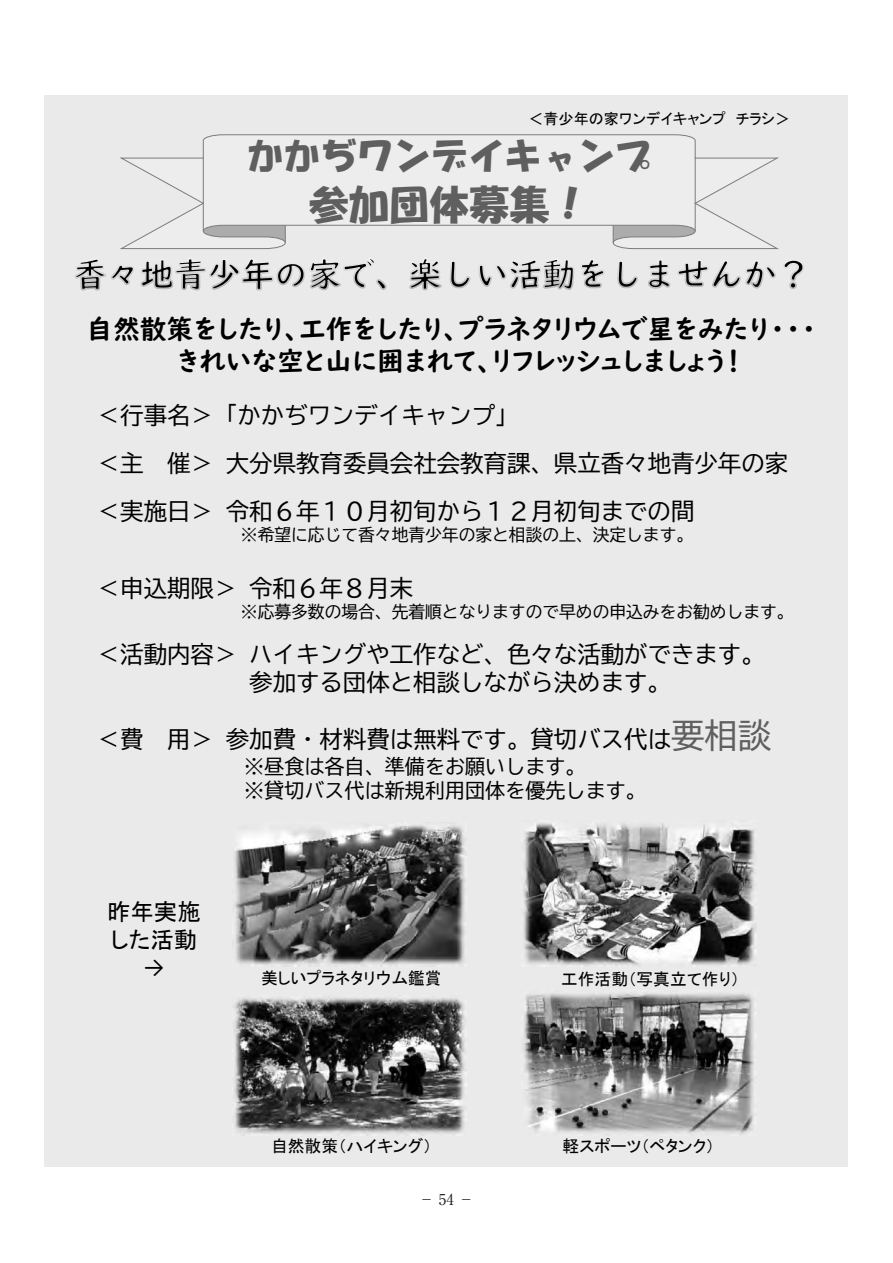
<style>
.page{position:relative;width:893px;height:1263px;background:#fff}
.page>*{position:absolute;margin:0;border:0;box-sizing:border-box;transform-origin:0 0}
.t1{font:40.2px "HG Soei Kakupoptai";color:#5f5f5f}
.t2{font:36.9px "HG Soei Kakupoptai";color:#5f5f5f}
.t3{font:26.85px/32.1px "UD Digi Kyokasho NK B";color:#000;text-align:center}
.t4{font:23.4px/48.3px "BIZ UD Gothic";color:#000}
.t5{font:23.4px/28.2px "MS P Gothic";color:#000}
.t6{font:23.4px "Calibri";color:#000}
.t7{font:20.1px/24.2px "BIZ UD Gothic";color:#000}
.t8{font:16.8px "BIZ UD Gothic";color:#000}
.t9{font:16.8px "MS P Gothic";color:#000}
.t10{font:15px "MS P Gothic";color:#000}
.t11{font:15px "Ryumin Pro";color:#231f20}
.s1{font-size:33.45px;color:#5f5f5f}
</style>
<div class="page">
<div style="left:45px;top:96px;width:803px;height:1071px;background:#eaeaea"></div>
<svg style="left:120px;top:134px;width:659px;height:115px"></svg>
<svg style="left:203px;top:225px;width:492px;height:18px"></svg>
<hr style="left:203px;top:158px;width:1px;height:73px;background:#7c7c7c">
<hr style="left:695px;top:158px;width:1px;height:73px;background:#7c7c7c">
<svg style="left:76px;top:259px;width:727px;height:31px"></svg>
<img style="left:343px;top:259px;width:32px;height:30px">
<img style="left:234px;top:825px;width:232px;height:141px">
<img style="left:234px;top:997px;width:233px;height:137px">
<img style="left:523px;top:993px;width:231px;height:141px">
<img style="left:523px;top:823px;width:234px;height:144px">
<p class="t10" style="left:528px;top:111px;width:263px">＜青少年の家ワンデイキャンプ チラシ＞</p>
<h2 class="t2" style="left:247px;top:137px;width:407px">かかぢワンデイキャンプ</h2>
<h1 class="t1" style="left:309px;top:185px;width:283px">参加団体募集！</h1>
<p class="t3" style="left:86px;top:313px;width:732px">自然散策をしたり、工作をしたり、プラネタリウムで星をみたり・・・きれいな空と山に囲まれて、リフレッシュしましょう！</p>
<p class="t4" style="left:97px;top:391px;width:693px">＜行事名＞「かかぢワンデイキャンプ」<br>＜主 催＞大分県教育委員会社会教育課、県立香々地青少年の家＜実施日＞令和６年１０月初旬から１２月初旬までの間</p>
<p class="t8" style="left:241px;top:526px;width:454px">※希望に応じて香々地青少年の家と相談の上、決定します。</p>
<p class="t4" style="left:97px;top:563px;width:318px">＜申込期限＞令和６年８月末</p>
<p class="t8" style="left:241px;top:603px;width:554px">※応募多数の場合、先着順となりますので早めの申込みをお勧めします。</p>
<p class="t4" style="left:249px;top:640px;width:517px;line-height:28.2px;text-indent:-152px">＜活動内容＞ハイキングや工作など、色々な活動ができます。参加する団体と相談しながら決めます。</p>
<p class="t4" style="left:97px;top:715px;width:676px">＜費 用＞参加費・材料費は無料です。貸切バス代は<span class="s1">要相談</span></p>
<p class="t7" style="left:244px;top:754px;width:403px">※昼食は各自、準備をお願いします。<br>※貸切バス代は新規利用団体を優先します。</p>
<p class="t5" style="left:107px;top:897px;width:95px">昨年実施した活動</p>
<p class="t6" style="left:143px;top:951px;width:23px">→</p>
<p class="t9" style="left:261px;top:969px;width:182px">美しいプラネタリウム鑑賞</p>
<p class="t9" style="left:561px;top:970px;width:180px">工作活動（写真立て作り）</p>
<p class="t9" style="left:271px;top:1138px;width:162px">自然散策（ハイキング）</p>
<p class="t11" style="left:419px;top:1187px;width:56px">－ 54 －</p>
<p class="t9" style="left:563px;top:1137px;width:154px">軽スポーツ（ペタンク）</p>
</div>
